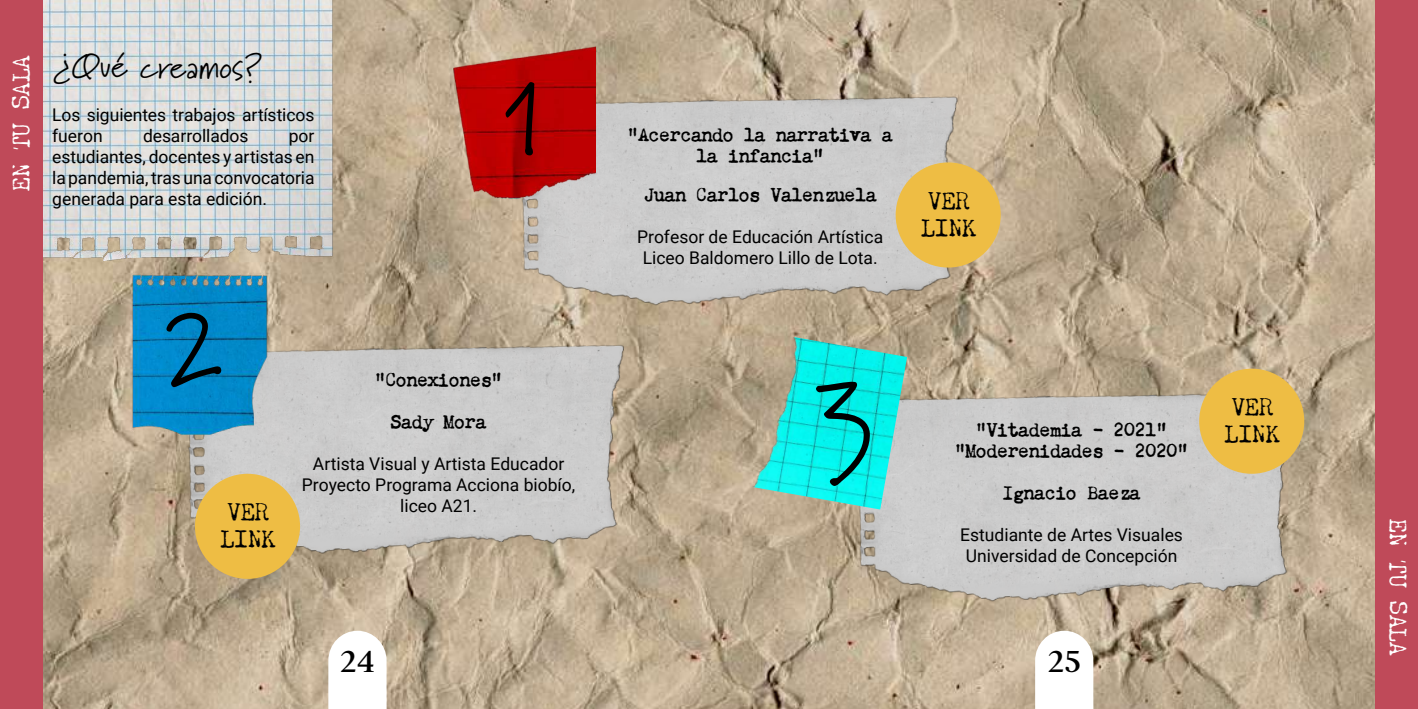
<style>
.page{position:relative;width:1418px;height:709px;background:#fff}
.page>*{position:absolute;margin:0;border:0;box-sizing:border-box;transform-origin:0 0}
.t1{font:33.75px "Marydale";color:#000}
.t2{font:600 30px "Magneta";color:#000}
.t3{font:22.88px/27.4px "Chandler 42";color:#000;text-align:center}
.t4{font:22.5px "Chandler 42";color:#fff}
.t5{font:17.5px/21px "Roboto";color:#000;text-align:center}
.t6{font:500 17.5px/21px "Chandler 42";color:#000;text-align:center}
</style>
<div class="page">
<img style="left:43px;top:0;width:1332px;height:709px">
<svg style="left:328px;top:630px;width:58px;height:79px"></svg>
<svg style="left:1035px;top:630px;width:58px;height:79px"></svg>
<div style="left:1375px;top:0;width:42px;height:709px;background:#bf4a59"></div>
<img style="left:43px;top:0;width:292px;height:264px">
<div style="left:0;top:0;width:43px;height:709px;background:#bf4a59"></div>
<img style="left:505px;top:65px;width:472px;height:263px">
<img style="left:841px;top:361px;width:473px;height:263px">
<img style="left:171px;top:314px;width:473px;height:262px">
<img style="left:440px;top:14px;width:155px;height:201px">
<img style="left:718px;top:328px;width:189px;height:181px">
<img style="left:103px;top:255px;width:231px;height:201px">
<div style="left:895px;top:162px;width:105px;height:105px;background:#eebd44;border-radius:50%"></div>
<div style="left:195px;top:474px;width:105px;height:105px;background:#eebd44;border-radius:50%"></div>
<div style="left:1199px;top:369px;width:105px;height:105px;background:#eebd44;border-radius:50%"></div>
<svg style="left:165px;top:311px;width:57px;height:76px;background:#0187c7"></svg>
<svg style="left:503px;top:82px;width:36px;height:75px;background:#ad0001"></svg>
<svg style="left:815px;top:381px;width:58px;height:105px;background:#05ece5"></svg>
<p class="t4" style="left:8px;top:191px;width:138px;rotate:-90deg">EN TU SALA</p>
<h1 class="t1" style="left:54px;top:46px;width:209px">¿Qué creamos?</h1>
<p class="t5" style="left:52px;top:104px;width:264px;text-align:left">Los siguientes trabajos artísticos fueron</p>
<p class="t5" style="left:52px;top:125px;width:264px;text-align:justify;text-indent:236px">por estudiantes, docentes y artistas en la pandemia, tras una convocatoria generada para esta edición.</p>
<p class="t6" style="left:628px;top:125px;width:266px">“Acercando la narrativa a la infancia”</p>
<p class="t5" style="left:143px;top:125px;width:107px">desarrollados</p>
<p class="t6" style="left:643px;top:185px;width:234px">Juan Carlos Valenzuela</p>
<p class="t5" style="left:637px;top:226px;width:247px">Profesor de Educación Artística<br>Liceo Baldomero Lillo de Lota.</p>
<h3 class="t3" style="left:921px;top:187px;width:57px">VER<br>LINK</h3>
<h3 class="t3" style="left:220px;top:498px;width:57px">VER<br>LINK</h3>
<p class="t6" style="left:375px;top:369px;width:129px">“Conexiones”</p>
<p class="t6" style="left:391px;top:411px;width:97px">Sady Mora</p>
<p class="t5" style="left:302px;top:452px;width:275px">Artista Visual y Artista Educador<br>Proyecto Programa Acciona biobío, liceo A21.</p>
<p class="t6" style="left:955px;top:419px;width:234px">“Vitademia - 2021” “Moderenidades - 2020”</p>
<p class="t6" style="left:1002px;top:482px;width:139px">Ignacio Baeza</p>
<p class="t5" style="left:960px;top:523px;width:224px">Estudiante de Artes Visuales<br>Universidad de Concepción</p>
<h2 class="t2" style="left:340px;top:641px;width:37px">24</h2>
<h2 class="t2" style="left:1047px;top:641px;width:35px">25</h2>
<h3 class="t3" style="left:1224px;top:393px;width:57px">VER<br>LINK</h3>
<p class="t4" style="left:1410px;top:519px;width:138px;rotate:90deg">EN TU SALA</p>
</div>
